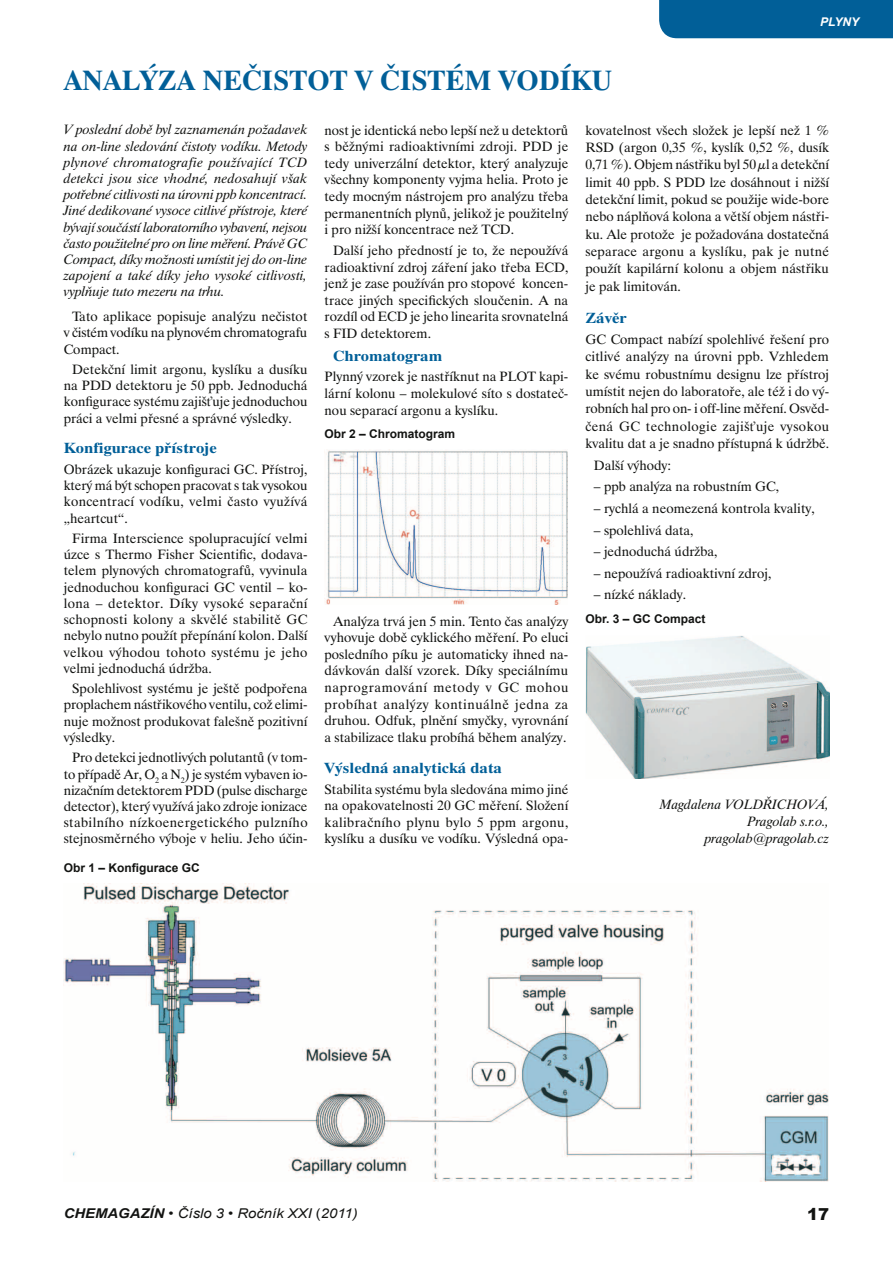
<style>
.page{position:relative;width:893px;height:1263px;background:#fff}
.page>*{position:absolute;margin:0;border:0;box-sizing:border-box;transform-origin:0 0}
.Nadpis-hl{font:700 28.5px "Dutch 801 BTCE";color:#015f98}
.t1{font:900 16.5px "Arial";color:#121311}
.Mezinadpis{font:700 15px "Dutch 801 BTCE";color:#015f98;scale:1.1 1}
.Základní_text{font:700 15px "Dutch 801 BTCE";color:#015f98;scale:1.1 1}
.Základní_text-2{font:13.5px/16.2px "Dutch 801 BTCE";color:#121311;text-align:justify}
._1__odstavec_běžný{font:italic 13.5px/16.2px "Dutch 801 BTCE";letter-spacing:.01em;color:#121311;text-align:justify}
.Jméno_autora_za_odst{font:italic 13.5px/17.4px "Dutch 801 BTCE";color:#121311;text-align:right}
.t2{font:italic 13.5px "Arial";color:#121311;scale:1.1 1}
.Obr_Tab{font:700 12px "Arial";color:#121311}
.Hlavička{font:italic 700 12px "Arial";color:#fff}
.s1{font-family:"Times New Roman"}
.s2{font-weight:700}
.s3{font-style:normal}
</style>
<div class="page">
<div style="left:659px;top:0;width:234px;height:38px;background:#015f98"></div>
<img style="left:585px;top:636px;width:244px;height:143px">
<img style="left:64px;top:884px;width:764px;height:297px">
<img style="left:325px;top:449px;width:243px;height:156px">
<p class="Hlavička" style="left:820px;top:14px;width:41px">PLYNY</p>
<p class="Nadpis-hl" style="left:64px;top:62px;width:550px">ANALÝZA NEČISTOT V ČISTÉM VODÍKU</p>
<p class="Základní_text-2" style="left:585px;top:121px;width:245px;line-height:17.4px">kovatelnost všech složek je lepší než 1 % RSD (argon 0,35 %, kyslík 0,52 %, dusík 0,71 %). Objem nástřiku byl 50 µl a detekční limit 40 ppb. S PDD lze dosáhnout i nižší detekční limit, pokud se použije wide-bore nebo náplňová kolona a větší objem nástři&shy;ku. Ale protože je požadována dostatečná separace argonu a kyslíku, pak je nutné použít kapilární kolonu a objem nástřiku je pak limitován.</p>
<p class="Mezinadpis" style="left:585px;top:308px;width:39px">Závěr</p>
<p class="Základní_text-2" style="left:585px;top:331px;width:245px;line-height:17.4px">GC Compact nabízí spolehlivé řešení pro citlivé analýzy na úrovni ppb. Vzhledem ke svému robustnímu designu lze přístroj umístit nejen do laboratoře, ale též i do vý&shy;robních hal pro on- i off-line měření. Osvěd&shy;čená GC technologie zajiš<span class="s1">ť</span>uje vysokou kvalitu dat a je snadno přístupná k údržbě.</p>
<p class="Základní_text-2" style="left:594px;top:457px;width:79px">Další výhody:</p>
<p class="Základní_text-2" style="left:594px;top:478px;width:187px">– ppb analýza na robustním GC,</p>
<p class="Základní_text-2" style="left:594px;top:500px;width:222px">– rychlá a neomezená kontrola kvality,</p>
<p class="Základní_text-2" style="left:594px;top:522px;width:101px">– spolehlivá data,</p>
<p class="Základní_text-2" style="left:594px;top:543px;width:125px">– jednoduchá údržba,</p>
<p class="Základní_text-2" style="left:594px;top:565px;width:179px">– nepoužívá radioaktivní zdroj,</p>
<p class="Základní_text-2" style="left:594px;top:586px;width:94px">– nízké náklady.</p>
<p class="Obr_Tab" style="left:585px;top:611px;width:122px">Obr. 3 – GC Compact</p>
<p class="_1__odstavec_běžný" style="left:64px;top:121px;width:245px">V poslední době byl zaznamenán požadavek na on-line sledování čistoty vodíku. Metody plynové chromatografie používající TCD detekci jsou sice vhodné, nedosahují však potřebné citlivosti na úrovni ppb koncentrací.<br>Jiné dedikované vysoce citlivé přístroje, které bývají součástí laboratorního vybavení, nejsou často použitelné pro on line měření. Právě GC Compact, díky možnosti umístit jej do on-line zapojení a také díky jeho vysoké citlivosti, vyplňuje tuto mezeru na trhu.</p>
<p class="Základní_text-2" style="left:64px;top:308px;width:245px;text-indent:8px">Tato aplikace popisuje analýzu nečistot v čistém vodíku na plynovém chromatografu Compact.</p>
<p class="Základní_text-2" style="left:64px;top:361px;width:245px;text-indent:8px">Detekční limit argonu, kyslíku a dusíku na PDD detektoru je 50 ppb. Jednoduchá konfigurace systému zajiš<span class="s1">ť</span>uje jednoduchou práci a velmi přesné a správné výsledky.</p>
<p class="Mezinadpis" style="left:64px;top:439px;width:141px">Konfigurace přístroje</p>
<p class="Základní_text-2" style="left:64px;top:461px;width:245px">Obrázek ukazuje konfiguraci GC. Přístroj, který má být schopen pracovat s tak vysokou koncentrací vodíku, velmi často využívá „heartcut“.</p>
<p class="Základní_text-2" style="left:64px;top:530px;width:245px;text-indent:8px">Firma Interscience spolupracující velmi úzce s Thermo Fisher Scientific, dodava&shy;telem plynových chromatografů, vyvinula jednoduchou konfiguraci GC ventil – ko&shy;lona – detektor. Díky vysoké separační schopnosti kolony a skvělé stabilitě GC nebylo nutno použít přepínání kolon. Další velkou výhodou tohoto systému je jeho velmi jednoduchá údržba.</p>
<p class="Základní_text-2" style="left:64px;top:680px;width:245px;text-indent:8px">Spolehlivost systému je ještě podpořena proplachem nástřikového ventilu, což elimi&shy;nuje možnost produkovat falešně pozitivní výsledky.</p>
<p class="Základní_text-2" style="left:64px;top:749px;width:245px;text-indent:8px">Pro detekci jednotlivých polutantů (v tom&shy;to případě Ar, O<sub>2</sub> a N<sub>2</sub>) je systém vybaven io&shy;nizačním detektorem PDD (pulse discharge detector), který využívá jako zdroje ionizace stabilního nízkoenergetického pulzního stejnosměrného výboje v heliu. Jeho účin-</p>
<p class="Základní_text-2" style="left:325px;top:122px;width:245px">nost je identická nebo lepší než u detektorů s běžnými radioaktivními zdroji. PDD je tedy univerzální detektor, který analyzuje všechny komponenty vyjma helia. Proto je tedy mocným nástrojem pro analýzu třeba permanentních plynů, jelikož je použitelný i pro nižší koncentrace než TCD.</p>
<p class="Základní_text-2" style="left:325px;top:242px;width:245px;text-indent:8px">Další jeho předností je to, že nepoužívá radioaktivní zdroj záření jako třeba ECD, jenž je zase používán pro stopové koncen&shy;trace jiných specifických sloučenin. A na rozdíl od ECD je jeho linearita srovnatelná s FID detektorem.</p>
<p class="Základní_text" style="left:333px;top:346px;width:101px">Chromatogram</p>
<p class="Základní_text-2" style="left:325px;top:368px;width:245px">Plynný vzorek je nastříknut na PLOT kapi&shy;lární kolonu – molekulové síto s dostateč&shy;nou separací argonu a kyslíku.</p>
<p class="Obr_Tab" style="left:325px;top:426px;width:132px">Obr 2 – Chromatogram</p>
<p class="Základní_text-2" style="left:325px;top:613px;width:245px;text-indent:8px">Analýza trvá jen 5 min. Tento čas analýzy vyhovuje době cyklického měření. Po eluci posledního píku je automaticky ihned na&shy;dávkován další vzorek. Díky speciálnímu naprogramování metody v GC mohou probíhat analýzy kontinuálně jedna za druhou. Odfuk, plnění smyčky, vyrovnání a stabilizace tlaku probíhá během analýzy.</p>
<p class="Mezinadpis" style="left:325px;top:758px;width:163px">Výsledná analytická data</p>
<p class="Základní_text-2" style="left:325px;top:781px;width:245px">Stabilita systému byla sledována mimo jiné na opakovatelnosti 20 GC měření. Složení kalibračního plynu bylo 5 ppm argonu, kyslíku a dusíku ve vodíku. Výsledná opa-</p>
<p class="Jméno_autora_za_odst" style="left:660px;top:795px;width:171px">Magdalena VOLDŘICHOVÁ,<br>Pragolab s.r.o., pragolab@pragolab.cz</p>
<p class="Obr_Tab" style="left:64px;top:860px;width:138px">Obr 1 – Konfigurace GC</p>
<p class="t2" style="left:64px;top:1204px;width:269px"><span class="s2">CHEMAGAZÍN</span> • Číslo 3 • Ročník XXI <span class="s3">(</span>2011)</p>
<p class="t1" style="left:807px;top:1202px;width:24px">17</p>
</div>
